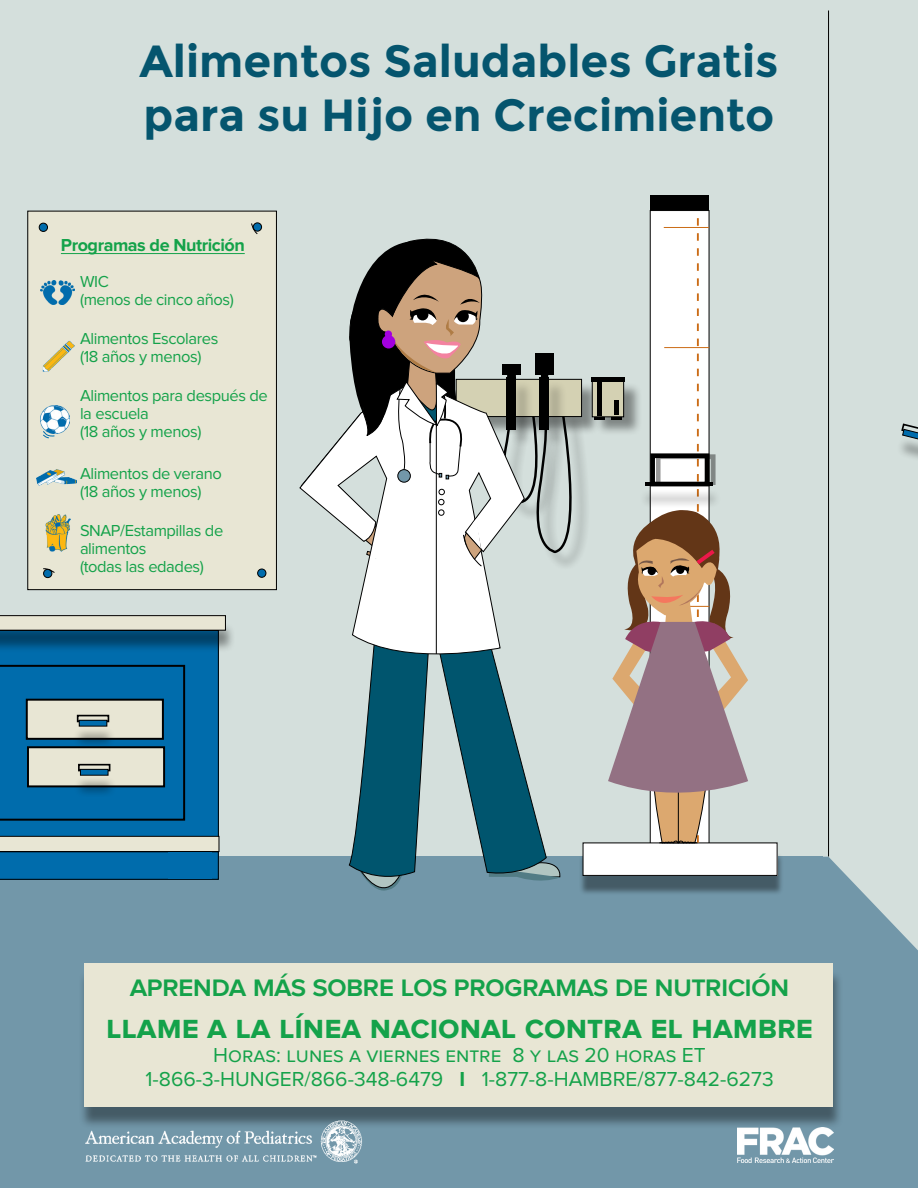
<style>
.page{position:relative;width:918px;height:1188px;background:#fff}
.page>*{position:absolute;margin:0;border:0;box-sizing:border-box;transform-origin:0 0}
.t1{font:700 45px/54px "Montserrat";color:#05556e}
.t2{font:700 33px "Proxima Nova";color:#14a24a}
.t3{font:600 30px "Proxima Nova";letter-spacing:-.025em;color:#14a24a}
.t4{font:21px/24px "Proxima Nova";color:#14a24a;text-align:center}
.t5{font:700 18px "Proxima Nova";letter-spacing:-.025em;color:#14a24a}
.t6{font:16.5px/18px "Proxima Nova";letter-spacing:-.025em;color:#14a24a}
.s1{font-weight:700}
</style>
<div class="page">
<div style="left:0;top:0;width:918px;height:1185px;background:#d4dfdc"></div>
<div style="left:0;top:857px;width:823px;height:331px;background:#7297a9"></div>
<svg style="left:0;top:653px;width:219px;height:183px;background:#006aa9"></svg>
<svg style="left:0;top:665px;width:185px;height:156px;background:#0065a0"></svg>
<div style="left:0;top:622px;width:236px;height:31px;background:#000;opacity:.4"></div>
<svg style="left:0;top:615px;width:226px;height:15px;background:#d2d0c0"></svg>
<div style="left:27px;top:700px;width:136px;height:39px;background:#e8e6d4"></div>
<div style="left:26px;top:699px;width:138px;height:41px;border:2px solid #000"></div>
<svg style="left:0;top:836px;width:219px;height:44px;background:#548fac"></svg>
<div style="left:169px;top:852px;width:43px;height:27px;background:#006cac"></div>
<hr style="left:828px;top:10px;width:1px;height:847px;background:#000">
<svg style="left:348px;top:857px;width:570px;height:327px"></svg>
<div style="left:539px;top:412px;width:51px;height:159px;background:#000;opacity:.4"></div>
<div style="left:458px;top:382px;width:143px;height:54px;background:#000;opacity:.4"></div>
<div style="left:502px;top:364px;width:19px;height:10px;background:#000"></div>
<div style="left:535px;top:354px;width:19px;height:21px;background:#000"></div>
<svg style="left:497px;top:374px;width:88px;height:181px"></svg>
<div style="left:509px;top:380px;width:26px;height:68px;background:#000;opacity:.2"></div>
<div style="left:507px;top:377px;width:9px;height:53px;background:#000"></div>
<div style="left:542px;top:380px;width:26px;height:68px;background:#000;opacity:.2"></div>
<div style="left:540px;top:377px;width:9px;height:53px;background:#000"></div>
<div style="left:77px;top:715px;width:32px;height:7px;border:2px solid #000"></div>
<div style="left:72px;top:727px;width:44px;height:22px;background:#000;opacity:.4"></div>
<div style="left:79px;top:720px;width:28px;height:6px;background:#006cac"></div>
<div style="left:79px;top:720px;width:28px;height:6px;border:1px solid #000"></div>
<div style="left:896px;top:437px;width:22px;height:27px;background:#000;opacity:.4"></div>
<svg style="left:900px;top:423px;width:18px;height:19px"></svg>
<div style="left:650px;top:195px;width:59px;height:17px;background:#000"></div>
<div style="left:579px;top:852px;width:204px;height:44px;background:#000;opacity:.4"></div>
<div style="left:583px;top:843px;width:194px;height:32px;background:#fff"></div>
<div style="left:583px;top:843px;width:194px;height:33px;border:1px solid #000"></div>
<img style="left:738px;top:1129px;width:95px;height:34px">
<hr style="left:625px;top:1184px;width:293px;height:4px;background:#7297a9">
<div style="left:28px;top:747px;width:136px;height:39px;background:#e8e6d4"></div>
<div style="left:27px;top:746px;width:138px;height:41px;border:2px solid #000"></div>
<div style="left:78px;top:764px;width:32px;height:7px;border:2px solid #000"></div>
<div style="left:73px;top:776px;width:44px;height:22px;background:#000;opacity:.4"></div>
<div style="left:80px;top:769px;width:28px;height:6px;background:#006cac"></div>
<div style="left:80px;top:769px;width:28px;height:6px;border:1px solid #000"></div>
<svg style="left:591px;top:218px;width:157px;height:625px"></svg>
<svg style="left:359px;top:885px;width:58px;height:20px"></svg>
<svg style="left:547px;top:860px;width:16px;height:25px"></svg>
<svg style="left:349px;top:668px;width:198px;height:217px"></svg>
<svg style="left:299px;top:385px;width:226px;height:283px"></svg>
<hr style="left:436px;top:420px;width:1px;height:234px;background:#000">
<div style="left:78px;top:969px;width:765px;height:160px;background:#000;opacity:.4"></div>
<div style="left:85px;top:963px;width:748px;height:143px;background:#e8e6d4"></div>
<div style="left:28px;top:211px;width:248px;height:379px;background:#e8e6d4"></div>
<div style="left:28px;top:211px;width:249px;height:379px;border:1px solid #000"></div>
<div style="left:253px;top:223px;width:9px;height:8px;background:#006cac;border-radius:50%"></div>
<div style="left:253px;top:223px;width:9px;height:8px;border:1px solid #000;border-radius:50%"></div>
<div style="left:258px;top:569px;width:8px;height:8px;background:#006cac;border-radius:50%"></div>
<div style="left:257px;top:569px;width:9px;height:9px;border:1px solid #000;border-radius:50%"></div>
<div style="left:39px;top:223px;width:9px;height:8px;background:#006cac;border-radius:50%"></div>
<div style="left:39px;top:223px;width:9px;height:9px;border:1px solid #000;border-radius:50%"></div>
<div style="left:44px;top:569px;width:8px;height:9px;background:#006cac;border-radius:50%"></div>
<div style="left:43px;top:569px;width:9px;height:9px;border:1px solid #000;border-radius:50%"></div>
<svg style="left:251px;top:223px;width:7px;height:11px"></svg>
<svg style="left:43px;top:568px;width:12px;height:5px"></svg>
<img style="left:78px;top:1113px;width:290px;height:58px">
<svg style="left:348px;top:238px;width:138px;height:338px;background:#b0aba4"></svg>
<div style="left:385px;top:331px;width:7px;height:7px;background:#a300df;border-radius:50%"></div>
<div style="left:382px;top:335px;width:13px;height:14px;background:#a300df;border-radius:50%"></div>
<img style="left:45px;top:514px;width:25px;height:38px">
<img style="left:40px;top:280px;width:34px;height:25px">
<img style="left:43px;top:340px;width:31px;height:32px">
<img style="left:41px;top:406px;width:28px;height:28px">
<svg style="left:43px;top:431px;width:12px;height:7px"></svg>
<img style="left:36px;top:469px;width:41px;height:17px">
<hr style="left:61px;top:253px;width:184px;height:1px;background:#14a24a">
<h1 class="t1" style="left:139px;top:35px;width:641px">Alimentos Saludables Gratis para su Hijo en Crecimiento</h1>
<p class="t5" style="left:61px;top:237px;width:185px">Programas de Nutrición</p>
<p class="t6" style="left:80px;top:273px;width:155px">WIC<br>(menos de cinco años)</p>
<p class="t6" style="left:80px;top:330px;width:140px">Alimentos Escolares (18 años y menos)</p>
<p class="t6" style="left:80px;top:387px;width:189px">Alimentos para después de la escuela<br>(18 años y menos)</p>
<p class="t6" style="left:80px;top:465px;width:143px">Alimentos de verano (18 años y menos)</p>
<p class="t6" style="left:80px;top:522px;width:145px">SNAP/Estampillas de alimentos<br>(todas las edades)</p>
<h3 class="t3" style="left:130px;top:973px;width:661px">aprenda más sobre los programas de nutrición</h3>
<h2 class="t2" style="left:106px;top:1012px;width:709px">llame a la línea nacional contra el hambre</h2>
<p class="t4" style="left:145px;top:1044px;width:630px">Horas: lunes a viernes entre 8 y las 20 horas ET<br>1-866-3-HUNGER/866-348-6479 <span class="s1">I</span> 1-877-8-HAMBRE/877-842-6273</p>
</div>
